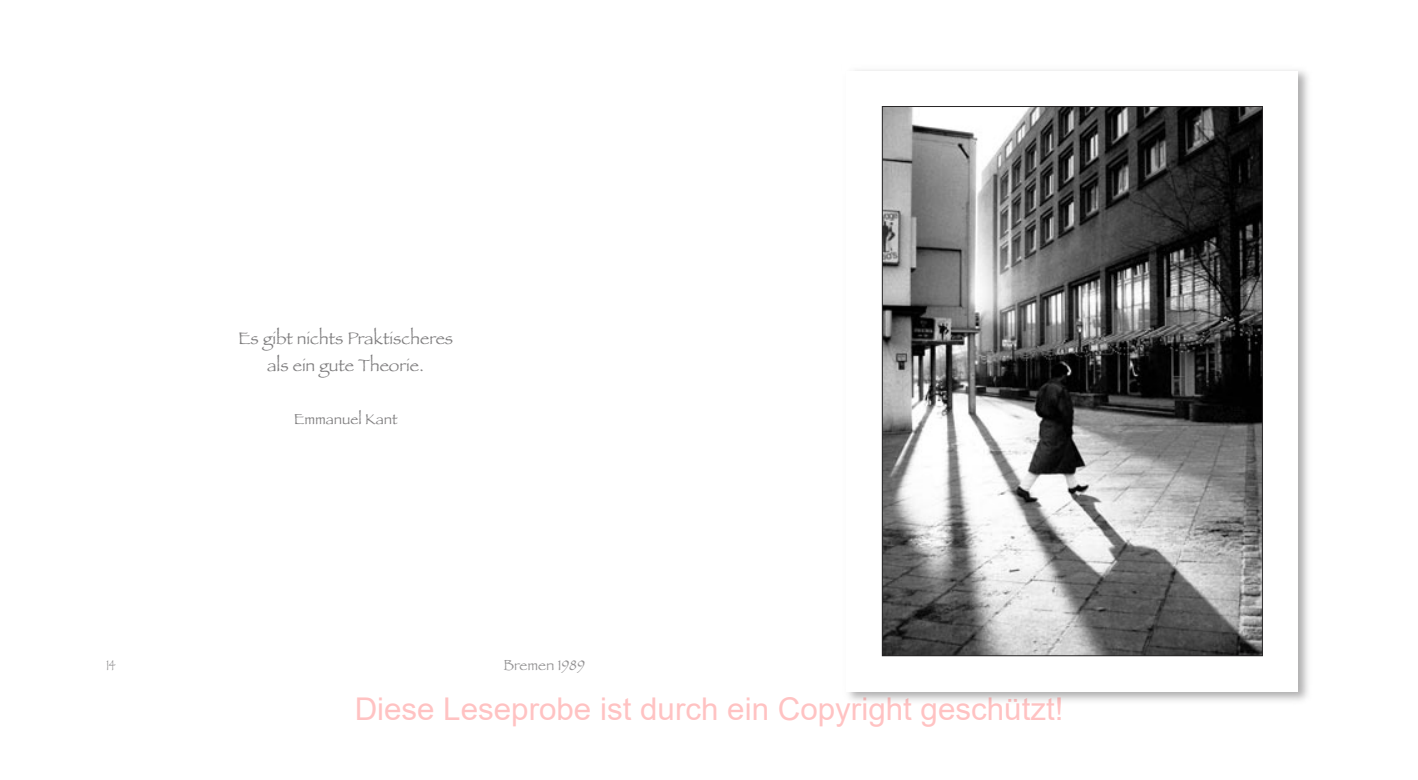
<style>
.page{position:relative;width:1418px;height:780px;background:#fff}
.page>*{position:absolute;margin:0;border:0;box-sizing:border-box;transform-origin:0 0}
.t1{font:31.38px "Arial";color:rgb(255 0 0/.24)}
.t2{font:17.5px "Papyrus";color:#7d7c7d}
.t3{font:15px "Papyrus";color:#7d7c7d}
.t4{font:15px "Papyrus";color:#939293}
.t5{font:condensed 15px "Papyrus";color:#939293}
</style>
<div class="page">
<img style="left:848px;top:70px;width:460px;height:631px">
<div style="left:846px;top:71px;width:451px;height:620px;background:#fff"></div>
<img style="left:884px;top:108px;width:376px;height:546px">
<p class="t2" style="left:238px;top:327px;width:217px">Es gibt nichts Praktischeres</p>
<p class="t2" style="left:267px;top:355px;width:158px">als ein gute Theorie.</p>
<p class="t3" style="left:294px;top:410px;width:105px">Emmanuel Kant</p>
<p class="t5" style="left:106px;top:656px;width:11px">14</p>
<p class="t4" style="left:503px;top:656px;width:83px">Bremen 1989</p>
<p class="t1" style="left:354px;top:687px;width:710px">Diese Leseprobe ist durch ein Copyright geschützt!</p>
</div>
